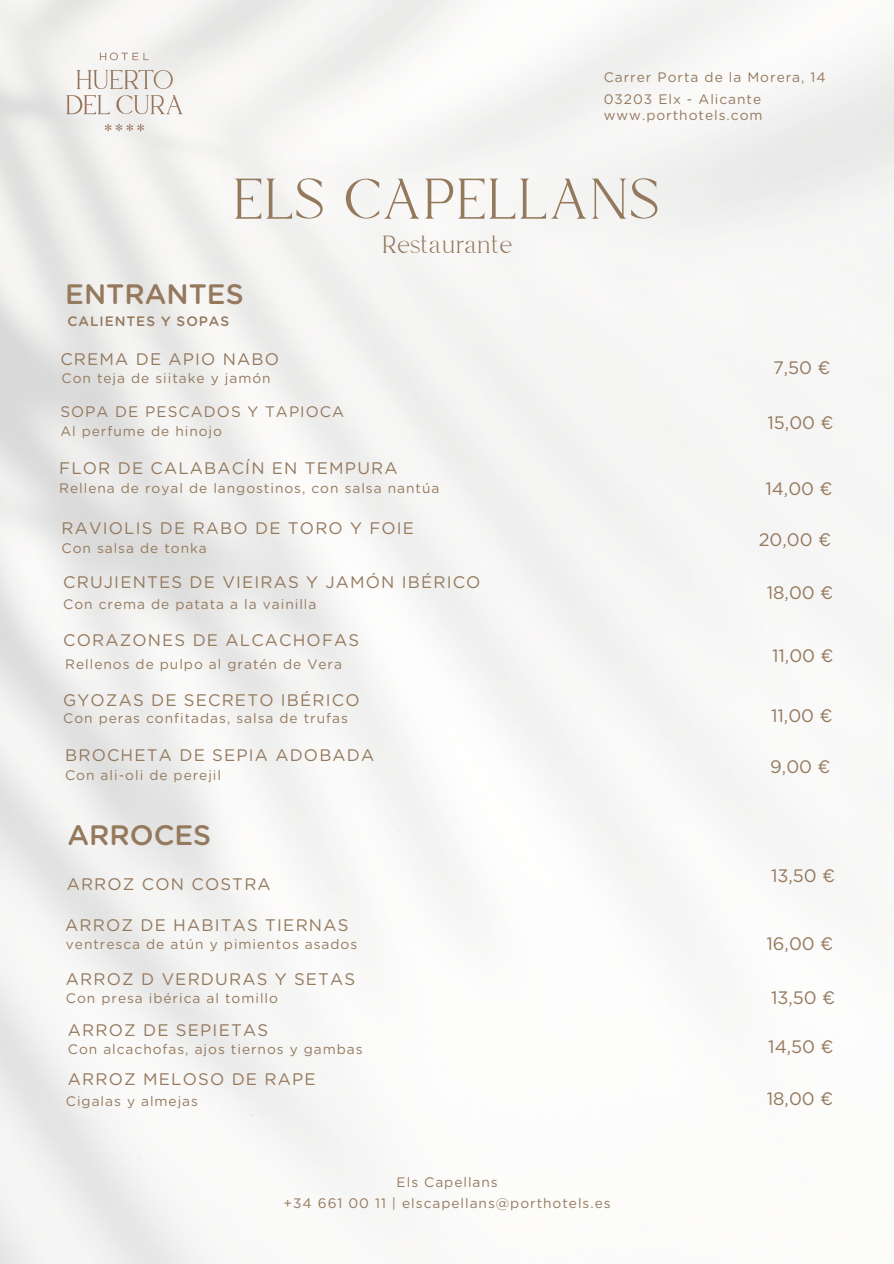
<style>
.page{position:relative;width:894px;height:1264px;background:#fff}
.page>*{position:absolute;margin:0;border:0;box-sizing:border-box;transform-origin:0 0}
.t1{font:53.4px "Wondar Quason Free";letter-spacing:.08em;color:#94795d}
.t2{font:500 28.05px "Gotham Rounded";color:#94795d}
.t3{font:23.1px "Wondar Quason Free";letter-spacing:.07em;color:#94795d}
.t4{font:18px "Gotham Rounded";color:#94795d}
.t5{font:16.8px "Gotham Rounded";letter-spacing:.07em;color:#94795d}
.t6{font:15.3px "Gotham Rounded";letter-spacing:.07em;color:#94795d}
.t7{font:13.8px "Gotham Rounded";letter-spacing:.07em;color:#94795d}
.t8{font:500 13.65px "Gotham Rounded";letter-spacing:.07em;color:#94795d}
</style>
<div class="page">
<img style="left:19px;top:29px;width:211px;height:121px">
<p class="t7" style="left:603px;top:71px;width:223px">Carrer Porta de la Morera, 14</p>
<p class="t7" style="left:603px;top:93px;width:159px">03203 Elx - Alicante</p>
<p class="t7" style="left:603px;top:109px;width:160px">www.porthotels.com</p>
<p class="t1" style="left:234px;top:178px;width:424px">ELS CAPELLANS</p>
<p class="t3" style="left:382px;top:235px;width:130px">Restaurante</p>
<p class="t2" style="left:65px;top:282px;width:180px">ENTRANTES</p>
<p class="t8" style="left:67px;top:315px;width:163px">CALIENTES Y SOPAS</p>
<p class="t5" style="left:60px;top:351px;width:220px">CREMA DE APIO NABO</p>
<p class="t7" style="left:62px;top:372px;width:210px">Con teja de siitake y jamón</p>
<p class="t6" style="left:60px;top:405px;width:285px">SOPA DE PESCADOS Y TAPIOCA</p>
<p class="t7" style="left:60px;top:425px;width:163px">Al perfume de hinojo</p>
<p class="t5" style="left:59px;top:460px;width:340px">FLOR DE CALABACÍN EN TEMPURA</p>
<p class="t7" style="left:59px;top:482px;width:381px">Rellena de royal de langostinos, con salsa nantúa</p>
<p class="t5" style="left:62px;top:520px;width:354px">RAVIOLIS DE RABO DE TORO Y FOIE</p>
<p class="t7" style="left:62px;top:542px;width:147px">Con salsa de tonka</p>
<p class="t5" style="left:63px;top:574px;width:418px">CRUJIENTES DE VIEIRAS Y JAMÓN IBÉRICO</p>
<p class="t7" style="left:63px;top:597px;width:254px">Con crema de patata a la vainilla</p>
<p class="t5" style="left:63px;top:632px;width:297px">CORAZONES DE ALCACHOFAS</p>
<p class="t7" style="left:65px;top:658px;width:278px">Rellenos de pulpo al gratén de Vera</p>
<p class="t5" style="left:63px;top:692px;width:298px">GYOZAS DE SECRETO IBÉRICO</p>
<p class="t7" style="left:63px;top:712px;width:286px">Con peras confitadas, salsa de trufas</p>
<p class="t5" style="left:65px;top:747px;width:310px">BROCHETA DE SEPIA ADOBADA</p>
<p class="t7" style="left:65px;top:769px;width:157px">Con ali-oli de perejil</p>
<p class="t2" style="left:67px;top:822px;width:145px">ARROCES</p>
<p class="t5" style="left:67px;top:877px;width:205px">ARROZ CON COSTRA</p>
<p class="t5" style="left:65px;top:917px;width:284px">ARROZ DE HABITAS TIERNAS</p>
<p class="t7" style="left:66px;top:937px;width:293px">ventresca de atún y pimientos asados</p>
<p class="t5" style="left:66px;top:971px;width:291px">ARROZ D VERDURAS Y SETAS</p>
<p class="t7" style="left:66px;top:991px;width:213px">Con presa ibérica al tomillo</p>
<p class="t5" style="left:68px;top:1022px;width:202px">ARROZ DE SEPIETAS</p>
<p class="t7" style="left:68px;top:1043px;width:296px">Con alcachofas, ajos tiernos y gambas</p>
<p class="t5" style="left:68px;top:1071px;width:249px">ARROZ MELOSO DE RAPE</p>
<p class="t7" style="left:66px;top:1094px;width:133px">Cigalas y almejas</p>
<p class="t7" style="left:396px;top:1176px;width:103px">Els Capellans</p>
<p class="t7" style="left:283px;top:1196px;width:328px">+34 661 00 11 | elscapellans@porthotels.es</p>
<p class="t4" style="left:772px;top:359px;width:59px">7,50 €</p>
<p class="t4" style="left:767px;top:415px;width:68px">15,00 €</p>
<p class="t4" style="left:765px;top:481px;width:69px">14,00 €</p>
<p class="t4" style="left:758px;top:531px;width:74px">20,00 €</p>
<p class="t4" style="left:766px;top:585px;width:68px">18,00 €</p>
<p class="t4" style="left:771px;top:648px;width:63px">11,00 €</p>
<p class="t4" style="left:770px;top:708px;width:63px">11,00 €</p>
<p class="t4" style="left:770px;top:759px;width:62px">9,00 €</p>
<p class="t4" style="left:770px;top:867px;width:66px">13,50 €</p>
<p class="t4" style="left:766px;top:935px;width:68px">16,00 €</p>
<p class="t4" style="left:770px;top:989px;width:66px">13,50 €</p>
<p class="t4" style="left:768px;top:1038px;width:67px">14,50 €</p>
<p class="t4" style="left:766px;top:1090px;width:68px">18,00 €</p>
</div>
